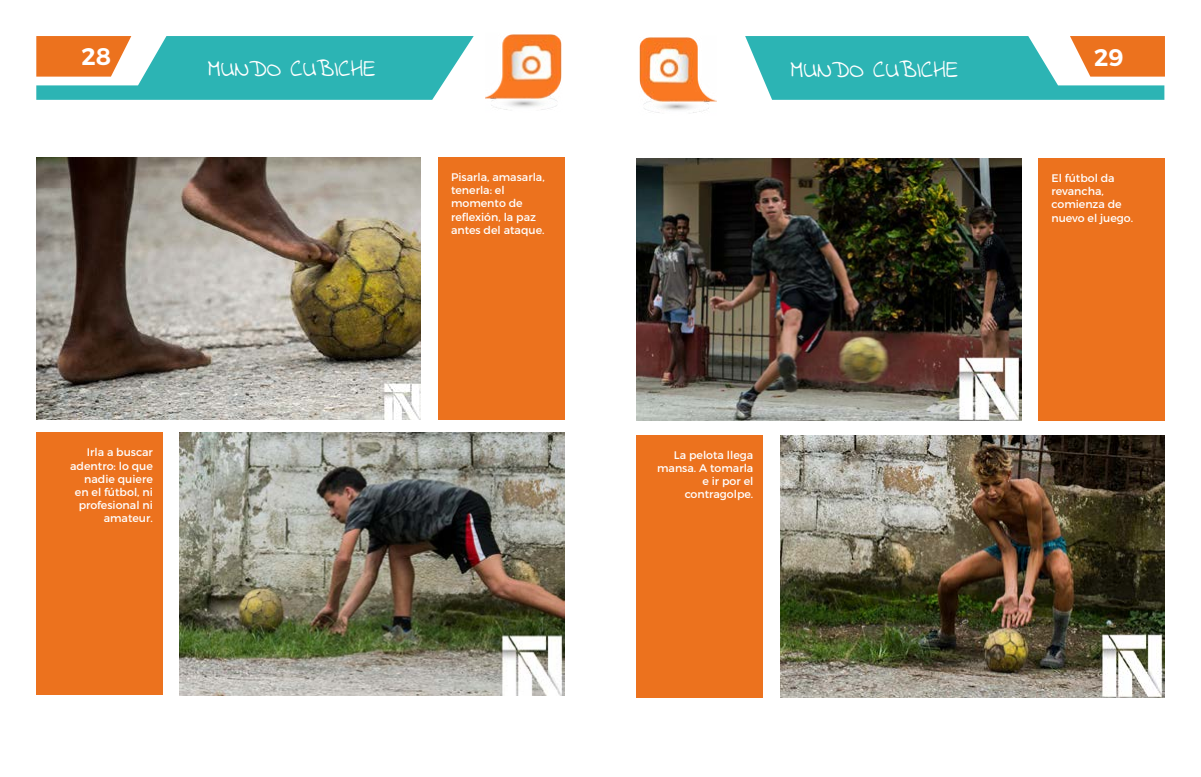
<style>
.page{position:relative;width:1201px;height:777px;background:#fff}
.page>*{position:absolute;margin:0;border:0;box-sizing:border-box;transform-origin:0 0}
.t1{font:24px "Indie Flower";color:#fff}
.t2{font:600 24px "Montserrat";color:#fff}
.t3{font:11px/13.2px "Montserrat";color:#fff;text-align:right}
</style>
<div class="page">
<svg style="left:745px;top:36px;width:419px;height:64px;background:#60b5aa"></svg>
<img style="left:639px;top:37px;width:77px;height:76px">
<svg style="left:36px;top:36px;width:437px;height:64px;background:#5fb5ab"></svg>
<img style="left:485px;top:34px;width:77px;height:76px">
<img style="left:36px;top:157px;width:385px;height:262px">
<img style="left:180px;top:432px;width:384px;height:262px">
<div style="left:36px;top:432px;width:127px;height:262px;background:#ec721e"></div>
<div style="left:437px;top:157px;width:127px;height:262px;background:#ec721e"></div>
<div style="left:1037px;top:158px;width:127px;height:262px;background:#ec721e"></div>
<img style="left:636px;top:158px;width:384px;height:262px">
<img style="left:780px;top:435px;width:384px;height:262px">
<div style="left:636px;top:435px;width:127px;height:262px;background:#ec721e"></div>
<h1 class="t2" style="left:81px;top:42px;width:31px">28</h1>
<h1 class="t2" style="left:1093px;top:42px;width:31px">29</h1>
<h1 class="t1" style="left:208px;top:53px;width:169px">MUNDO CUBICHE</h1>
<h1 class="t1" style="left:790px;top:54px;width:169px">MUNDO CUBICHE</h1>
<p class="t3" style="left:70px;top:445px;width:84px">Irla a buscar adentro: lo que nadie quiere en el fútbol, ni profesional ni amateur.</p>
<p class="t3" style="left:451px;top:170px;width:95px;text-align:left">Pisarla, amasarla, tenerla: el momento de reflexión, la paz antes del ataque.</p>
<p class="t3" style="left:1051px;top:171px;width:83px;text-align:left">El fútbol da revancha, comienza de nuevo el juego.</p>
<p class="t3" style="left:657px;top:448px;width:98px">La pelota llega mansa. A tomarla e ir por el contragolpe.</p>
</div>
